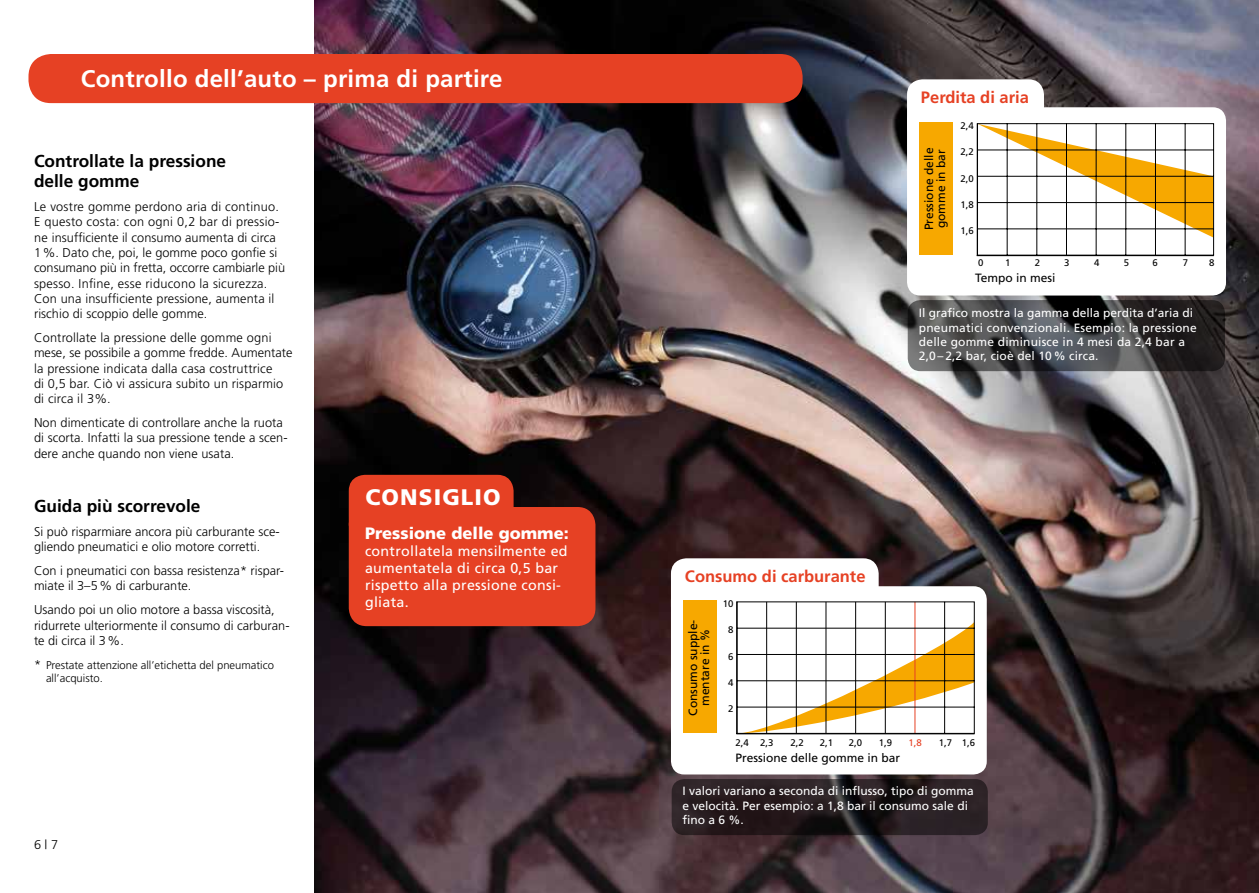
<style>
.page{position:relative;width:1259px;height:893px;background:#fff}
.page>*{position:absolute;margin:0;border:0;box-sizing:border-box;transform-origin:0 0}
.t1{font:700 24px "Frutiger";letter-spacing:.01em;color:#fff}
.t2{font:900 22.5px "Frutiger";letter-spacing:.05em;color:#fff}
.t3{font:700 17.25px/20.7px "Frutiger";color:#000}
.t4{font:700 16.5px "Frutiger";color:#e64124}
.t5{font:900 16.5px "Frutiger";color:#fff}
.t6{font:14.25px/17.1px "Frutiger";letter-spacing:.02em;color:#fff}
.t7{font:300 12.75px/15.3px "Frutiger";letter-spacing:.005em;color:#000}
.t8{font:12px/14.4px "Frutiger";color:#fff}
.t9{font:12px/12px "Frutiger";color:#000;text-align:center}
.t10{font:300 11.25px/13.5px "Frutiger";color:#000}
.t11{font:9.6px "Frutiger";color:#000}
.t12{font:9.6px "Frutiger";color:#e64124}
.s1{font-size:12.75px}
</style>
<div class="page">
<img style="left:315px;top:0;width:944px;height:893px">
<svg style="left:671px;top:779px;width:317px;height:56px;background:#261d1f"></svg>
<div style="left:671px;top:586px;width:315px;height:188px;background:#fff;border-radius:13px"></div>
<div style="left:671px;top:558px;width:207px;height:64px;background:#fff;border-radius:15px"></div>
<svg style="left:737px;top:601px;width:238px;height:133px"></svg>
<hr style="left:736px;top:601px;width:1px;height:133px;background:#000">
<hr style="left:736px;top:733px;width:238px;height:1px;background:#000">
<div style="left:683px;top:601px;width:34px;height:132px;background:#f7a800"></div>
<svg style="left:907px;top:300px;width:318px;height:71px;background:#3f3f41"></svg>
<div style="left:907px;top:79px;width:137px;height:64px;background:#fff;border-radius:15px"></div>
<div style="left:907px;top:107px;width:319px;height:189px;background:#fff;border-radius:13px"></div>
<div style="left:919px;top:122px;width:34px;height:133px;background:#f7a800"></div>
<svg style="left:978px;top:123px;width:236px;height:133px"></svg>
<hr style="left:976px;top:123px;width:2px;height:133px;background:#000">
<hr style="left:976px;top:255px;width:237px;height:1px;background:#000">
<div style="left:349px;top:475px;width:164px;height:66px;background:#e64124;border-radius:16px"></div>
<div style="left:349px;top:507px;width:246px;height:119px;background:#e64124;border-radius:18px"></div>
<div style="left:28px;top:54px;width:774px;height:49px;background:#e64124;border-radius:23px"></div>
<h1 class="t1" style="left:81px;top:64px;width:423px">Controllo dell’auto – prima di partire</h1>
<h3 class="t3" style="left:34px;top:150px;width:194px">Controllate la pressione delle gomme</h3>
<p class="t7" style="left:34px;top:199px;width:252px">Le vostre gomme perdono aria di continuo.<br>E questo costa: con ogni 0,2 bar di pressio&shy;ne insufficiente il consumo aumenta di circa 1%. Dato che, poi, le gomme poco gonfie si consumano più in fretta, occorre cambiarle più spesso. Infine, esse riducono la sicurezza.<br>Con una insufficiente pressione, aumenta il rischio di scoppio delle gomme.</p>
<p class="t7" style="left:34px;top:330px;width:260px">Controllate la pressione delle gomme ogni mese, se possibile a gomme fredde. Aumentate la pressione indicata dalla casa costruttrice<br>di 0,5 bar. Ciò vi assicura subito un risparmio di circa il 3%.</p>
<p class="t7" style="left:34px;top:415px;width:255px">Non dimenticate di controllare anche la ruota di scorta. Infatti la sua pressione tende a scen&shy;dere anche quando non viene usata.</p>
<h3 class="t3" style="left:34px;top:496px;width:168px">Guida più scorrevole</h3>
<p class="t7" style="left:34px;top:524px;width:247px">Si può risparmiare ancora più carburante sce&shy;gliendo pneumatici e olio motore corretti.</p>
<p class="t7" style="left:34px;top:563px;width:251px">Con i pneumatici con bassa resistenza* rispar&shy;miate il 3–5% di carburante.</p>
<p class="t7" style="left:34px;top:602px;width:257px">Usando poi un olio motore a bassa viscosità, ridurrete ulteriormente il consumo di carburan&shy;te di circa il 3%.</p>
<p class="t10" style="left:46px;top:658px;width:229px;text-indent:-12px"><span class="s1">*</span> Prestate attenzione all’etichetta del pneumatico all’acquisto.</p>
<p class="t7" style="left:34px;top:837px;width:26px">6 | 7</p>
<h2 class="t2" style="left:365px;top:484px;width:137px">CONSIGLIO</h2>
<p class="t5" style="left:365px;top:523px;width:205px">Pressione delle gomme:</p>
<p class="t6" style="left:365px;top:542px;width:204px">controllatela mensilmente ed aumentatela di circa 0,5 bar rispetto alla pressione consi&shy;gliata.</p>
<p class="t4" style="left:921px;top:87px;width:109px">Perdita di aria</p>
<p class="t9" style="left:923px;top:230px;width:84px;text-align:left;rotate:-90deg">Pressione delle gomme in bar</p>
<p class="t11" style="left:960px;top:120px;width:15px">2,4</p>
<p class="t11" style="left:960px;top:146px;width:15px">2,2</p>
<p class="t11" style="left:960px;top:173px;width:15px">2,0</p>
<p class="t11" style="left:960px;top:199px;width:15px">1,8</p>
<p class="t11" style="left:960px;top:225px;width:15px">1,6</p>
<p class="t11" style="left:978px;top:257px;width:7px">0</p>
<p class="t11" style="left:1005px;top:257px;width:7px">1</p>
<p class="t11" style="left:1035px;top:257px;width:7px">2</p>
<p class="t11" style="left:1064px;top:257px;width:7px">3</p>
<p class="t11" style="left:1094px;top:257px;width:7px">4</p>
<p class="t11" style="left:1124px;top:257px;width:7px">5</p>
<p class="t11" style="left:1152px;top:257px;width:7px">6</p>
<p class="t11" style="left:1183px;top:257px;width:7px">7</p>
<p class="t11" style="left:1209px;top:257px;width:7px">8</p>
<p class="t9" style="left:975px;top:272px;width:82px">Tempo in mesi</p>
<p class="t8" style="left:919px;top:306px;width:279px">Il grafico mostra la gamma della perdita d’aria di pneumatici convenzionali. Esempio: la pressione delle gomme diminuisce in 4 mesi da 2,4 bar a 2,0 – 2,2 bar, cioè del 10% circa.</p>
<p class="t4" style="left:685px;top:566px;width:182px">Consumo di carburante</p>
<p class="t11" style="left:723px;top:598px;width:12px">10</p>
<p class="t11" style="left:728px;top:624px;width:7px">8</p>
<p class="t11" style="left:728px;top:651px;width:7px">6</p>
<p class="t11" style="left:728px;top:677px;width:7px">4</p>
<p class="t11" style="left:728px;top:703px;width:7px">2</p>
<p class="t11" style="left:735px;top:737px;width:40px">2,4 2,3</p>
<p class="t11" style="left:790px;top:737px;width:15px">2,2</p>
<p class="t11" style="left:819px;top:737px;width:15px">2,1</p>
<p class="t11" style="left:849px;top:737px;width:15px">2,0</p>
<p class="t11" style="left:879px;top:737px;width:15px">1,9</p>
<p class="t12" style="left:908px;top:737px;width:15px">1,8</p>
<p class="t11" style="left:938px;top:737px;width:38px">1,7 1,6</p>
<p class="t9" style="left:735px;top:752px;width:166px">Pressione delle gomme in bar</p>
<p class="t9" style="left:687px;top:716px;width:97px;rotate:-90deg">Consumo supple&shy;mentare in %</p>
<p class="t8" style="left:682px;top:784px;width:293px">I valori variano a seconda di influsso, tipo di gomma e velocità. Per esempio: a 1,8 bar il consumo sale di fino a 6 %.</p>
</div>
